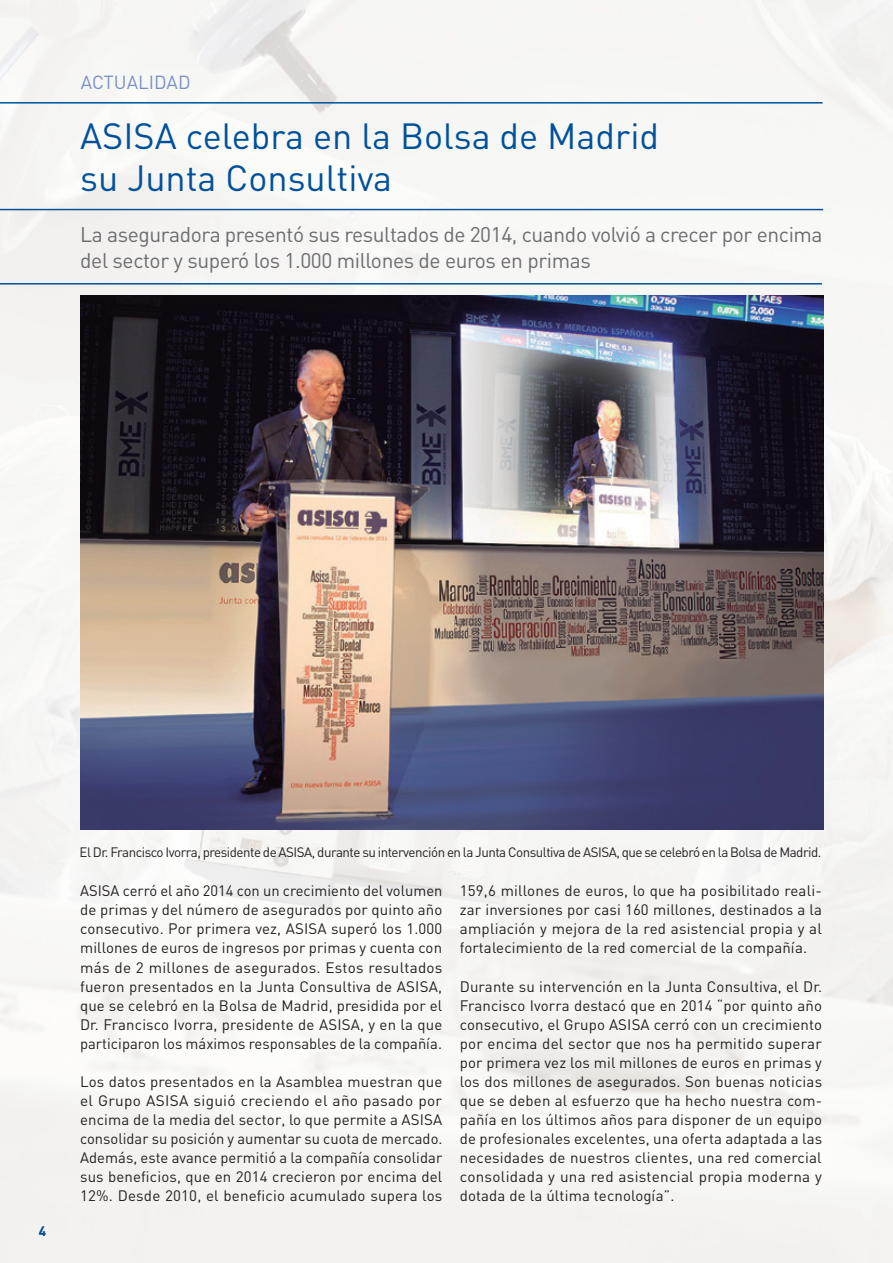
<style>
.page{position:relative;width:893px;height:1263px;background:#f6f5f4}
.page>*{position:absolute;margin:0;border:0;box-sizing:border-box;transform-origin:0 0}
.t1{font:36px/42px "DIN";color:#01519a}
.t2{font:21px/26.4px "DIN";letter-spacing:-.02em;color:#6c6d70}
.t3{font:18.75px "DIN";color:#7a91c3}
.t4{font:15px/19px "DIN";letter-spacing:.01em;color:#231f20;text-align:justify}
.t5{font:13.5px "DIN";letter-spacing:-.035em;color:#231f20}
.t6{font:700 13.5px "DIN";color:#01519a}
</style>
<div class="page">
<hr style="left:0;top:102px;width:823px;height:2px;background:#01519a">
<hr style="left:0;top:283px;width:822px;height:2px;background:#01519a">
<hr style="left:0;top:209px;width:823px;height:1px;background:#01519a">
<img style="left:81px;top:296px;width:742px;height:533px">
<p class="t3" style="left:81px;top:71px;width:111px">ACTUALIDAD</p>
<h1 class="t1" style="left:80px;top:114px;width:580px">ASISA celebra en la Bolsa de Madrid su Junta Consultiva</h1>
<h2 class="t2" style="left:80px;top:221px;width:744px">La aseguradora presentó sus resultados de 2014, cuando volvió a crecer por encima del sector y superó los 1.000 millones de euros en primas</h2>
<p class="t6" style="left:39px;top:1222px;width:9px">4</p>
<p class="t5" style="left:80px;top:843px;width:743px">El Dr. Francisco Ivorra, presidente de ASISA, durante su intervención en la Junta Consultiva de ASISA, que se celebró en la Bolsa de Madrid.</p>
<p class="t4" style="left:80px;top:881px;width:364px">ASISA cerró el año 2014 con un crecimiento del volumen de primas y del número de asegurados por quinto año consecutivo. Por primera vez, ASISA superó los 1.000 millones de euros de ingresos por primas y cuenta con más de 2 millones de asegurados. Estos resultados fueron presentados en la Junta Consultiva de ASISA, que se celebró en la Bolsa de Madrid, presidida por el Dr. Francisco Ivorra, presidente de ASISA, y en la que participaron los máximos responsables de la compañía.</p>
<p class="t4" style="left:80px;top:1071px;width:364px">Los datos presentados en la Asamblea muestran que el Grupo ASISA siguió creciendo el año pasado por encima de la media del sector, lo que permite a ASISA consolidar su posición y aumentar su cuota de mercado.<br>Además, este avance permitió a la compañía consolidar sus beneficios, que en 2014 crecieron por encima del 12%. Desde 2010, el beneficio acumulado supera los</p>
<p class="t4" style="left:460px;top:881px;width:364px">159,6 millones de euros, lo que ha posibilitado reali&shy;zar inversiones por casi 160 millones, destinados a la ampliación y mejora de la red asistencial propia y al fortalecimiento de la red comercial de la compañía.</p>
<p class="t4" style="left:460px;top:976px;width:364px">Durante su intervención en la Junta Consultiva, el Dr.<br>Francisco Ivorra destacó que en 2014 “por quinto año consecutivo, el Grupo ASISA cerró con un crecimiento por encima del sector que nos ha permitido superar por primera vez los mil millones de euros en primas y los dos millones de asegurados. Son buenas noticias que se deben al esfuerzo que ha hecho nuestra com&shy;pañía en los últimos años para disponer de un equipo de profesionales excelentes, una oferta adaptada a las necesidades de nuestros clientes, una red comercial consolidada y una red asistencial propia moderna y dotada de la última tecnología”.</p>
</div>
